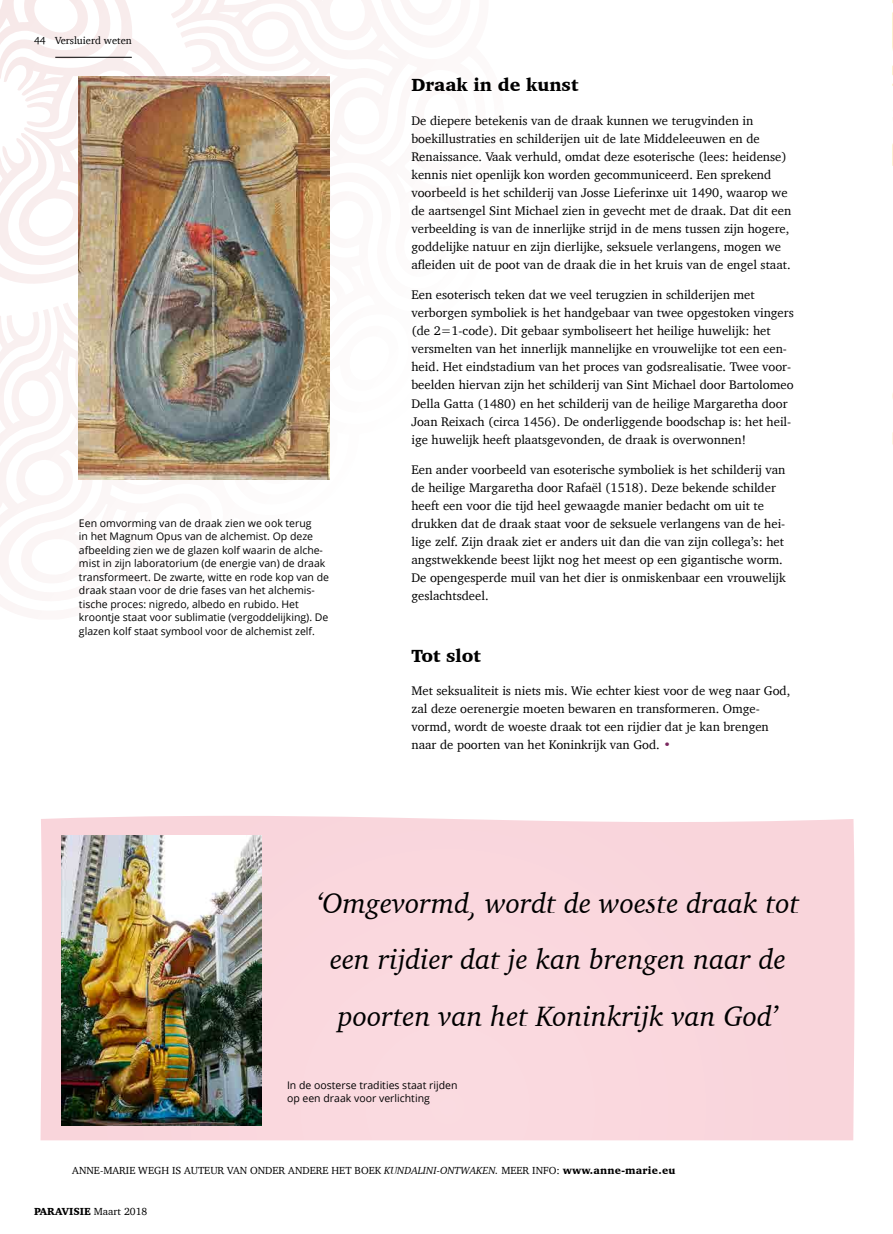
<style>
.page{position:relative;width:893px;height:1234px;background:#fff}
.page>*{position:absolute;margin:0;border:0;box-sizing:border-box;transform-origin:0 0}
.t1{font:italic 28.65px/56.4px "Charter";color:#000;text-align:center}
.t2{font:900 18px "Charter";color:#000}
.t3{font:12.75px/18px "Charter";color:#000}
.t4{font:10.5px/13.5px "Open Sans";color:#000}
.t5{font:10.5px "Charter";color:#000}
.t6{font:900 10.5px "Charter";color:#000}
.s1{color:#7b285f}
.s2{font-style:italic}
.s3{font-weight:900}
.s4{font-weight:400}
</style>
<div class="page">
<svg style="left:0;top:0;width:384px;height:577px"></svg>
<svg style="left:0;top:0;width:177px;height:291px"></svg>
<div style="left:41px;top:816px;width:814px;height:324px;background:#fad7dd"></div>
<hr style="left:55px;top:57px;width:77px;height:1px;background:#000">
<svg style="left:892px;top:0;width:1px;height:445px"></svg>
<img style="left:79px;top:77px;width:250px;height:403px">
<img style="left:62px;top:835px;width:200px;height:290px">
<p class="t5" style="left:34px;top:32px;width:13px">44</p>
<p class="t5" style="left:55px;top:32px;width:78px">Versluierd weten</p>
<p class="t4" style="left:79px;top:516px;width:252px">Een omvorming van de draak zien we ook terug<br>in het Magnum Opus van de alchemist. Op deze afbeelding zien we de glazen kolf waarin de alche&shy;mist in zijn laboratorium (de energie van) de draak transformeert. De zwarte, witte en rode kop van de draak staan voor de drie fases van het alchemis&shy;tische proces: nigredo, albedo en rubido. Het kroontje staat voor sublimatie (vergoddelijking). De glazen kolf staat symbool voor de alchemist zelf.</p>
<h2 class="t2" style="left:411px;top:74px;width:168px">Draak in de kunst</h2>
<p class="t3" style="left:411px;top:111px;width:381px">De diepere betekenis van de draak kunnen we terugvinden in boekillustraties en schilderijen uit de late Middeleeuwen en de Renaissance. Vaak verhuld, omdat deze esoterische (lees: heidense) kennis niet openlijk kon worden gecommuniceerd. Een sprekend voorbeeld is het schilderij van Josse Lieferinxe uit 1490, waarop we de aartsengel Sint Michael zien in gevecht met de draak. Dat dit een verbeelding is van de innerlijke strijd in de mens tussen zijn hogere, goddelijke natuur en zijn dierlijke, seksuele verlangens, mogen we afleiden uit de poot van de draak die in het kruis van de engel staat.</p>
<p class="t3" style="left:411px;top:286px;width:384px">Een esoterisch teken dat we veel terugzien in schilderijen met verborgen symboliek is het handgebaar van twee opgestoken vingers (de 2=1-code). Dit gebaar symboliseert het heilige huwelijk: het versmelten van het innerlijk mannelijke en vrouwelijke tot een een&shy;heid. Het eindstadium van het proces van godsrealisatie. Twee voor&shy;beelden hiervan zijn het schilderij van Sint Michael door Bartolomeo Della Gatta (1480) en het schilderij van de heilige Margaretha door Joan Reixach (circa 1456). De onderliggende boodschap is: het heil&shy;ige huwelijk heeft plaatsgevonden, de draak is overwonnen!</p>
<p class="t3" style="left:411px;top:460px;width:376px">Een ander voorbeeld van esoterische symboliek is het schilderij van de heilige Margaretha door Rafaël (1518). Deze bekende schilder heeft een voor die tijd heel gewaagde manier bedacht om uit te drukken dat de draak staat voor de seksuele verlangens van de hei&shy;lige zelf. Zijn draak ziet er anders uit dan die van zijn collega’s: het angstwekkende beest lijkt nog het meest op een gigantische worm.<br>De opengesperde muil van het dier is onmiskenbaar een vrouwelijk geslachtsdeel.</p>
<h2 class="t2" style="left:411px;top:644px;width:71px">Tot slot</h2>
<p class="t3" style="left:411px;top:681px;width:380px">Met seksualiteit is niets mis. Wie echter kiest voor de weg naar God, zal deze oerenergie moeten bewaren en transformeren. Omge&shy;vormd, wordt de woeste draak tot een rijdier dat je kan brengen naar de poorten van het Koninkrijk van God. <span class="s1">•</span></p>
<h1 class="t1" style="left:317px;top:874px;width:484px">‘Omgevormd, wordt de woeste draak tot een rijdier dat je kan brengen naar de poorten van het Koninkrijk van God’</h1>
<p class="t4" style="left:287px;top:1077px;width:172px">In de oosterse tradities staat rijden op een draak voor verlichting</p>
<p class="t5" style="left:72px;top:1161px;width:605px">ANNE-MARIE WEGH IS AUTEUR VAN ONDER ANDERE HET BOEK <span class="s2">KUNDALINI-ONTWAKEN.</span> MEER INFO: <span class="s3">www.anne-marie.eu</span></p>
<p class="t6" style="left:34px;top:1204px;width:115px">PARAVISIE <span class="s4">Maart 2018</span></p>
</div>
